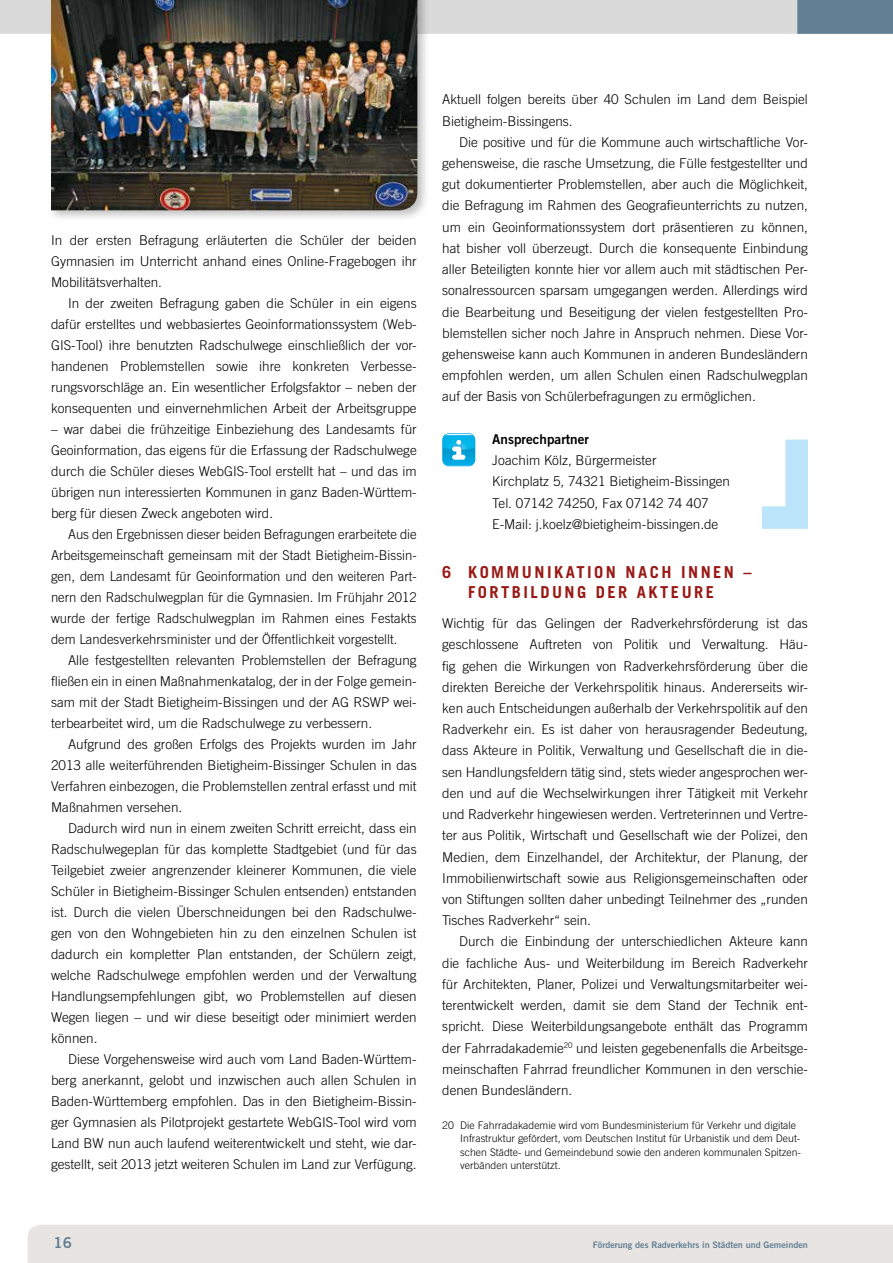
<style>
.page{position:relative;width:893px;height:1263px;background:#fff}
.page>*{position:absolute;margin:0;border:0;box-sizing:border-box;transform-origin:0 0}
.t1{font:700 16.5px/20px "Trade Gothic";letter-spacing:.15em;color:#991915}
.t2{font:15px "Trade Gothic Bold Two";color:#627f94}
.t3{font:300 13.5px/21px "Trade Gothic";color:#000;text-align:justify}
.t4{font:13.5px "Trade Gothic Bold Two";color:#000}
.t5{font:300 10.5px/13.5px "Trade Gothic";color:#000}
.t6{font:9px "Trade Gothic Bold Two";color:#627f94}
</style>
<div class="page">
<svg style="left:0;top:0;width:893px;height:34px"></svg>
<div style="left:28px;top:1225px;width:865px;height:38px;background:#e8e4e1"></div>
<svg style="left:762px;top:439px;width:46px;height:90px"></svg>
<div style="left:47px;top:0;width:383px;height:222px;background:#000;opacity:.25"></div>
<img style="left:51px;top:0;width:366px;height:210px">
<svg style="left:442px;top:433px;width:33px;height:33px"></svg>
<p class="t3" style="left:51px;top:229px;width:367px">In der ersten Befragung erläuterten die Schüler der beiden Gymnasien im Unterricht anhand eines Online-Fragebogen ihr Mobilitätsverhalten.</p>
<p class="t3" style="left:51px;top:292px;width:367px;text-indent:17px">In der zweiten Befragung gaben die Schüler in ein eigens dafür erstelltes und webbasiertes Geoinformationssystem (Web-GIS-Tool) ihre benutzten Radschulwege einschließlich der vor&shy;handenen Problemstellen sowie ihre konkreten Verbesse&shy;rungsvorschläge an. Ein wesentlicher Erfolgsfaktor – neben der konsequenten und einvernehmlichen Arbeit der Arbeitsgruppe</p>
<p class="t3" style="left:51px;top:419px;width:367px">– war dabei die frühzeitige Einbeziehung des Landesamts für Geoinformation, das eigens für die Erfassung der Radschulwege durch die Schüler dieses WebGIS-Tool erstellt hat – und das im übrigen nun interessierten Kommunen in ganz Baden-Württem&shy;berg für diesen Zweck angeboten wird.</p>
<p class="t3" style="left:51px;top:523px;width:367px;text-indent:17px">Aus den Ergebnissen dieser beiden Befragungen erarbeitete die Arbeitsgemeinschaft gemeinsam mit der Stadt Bietigheim-Bissin&shy;gen, dem Landesamt für Geoinformation und den weiteren Part&shy;nern den Radschulwegplan für die Gymnasien. Im Frühjahr 2012 wurde der fertige Radschulwegplan im Rahmen eines Festakts dem Landesverkehrsminister und der Öffentlichkeit vorgestellt.</p>
<p class="t3" style="left:51px;top:649px;width:367px;text-indent:17px">Alle festgestellten relevanten Problemstellen der Befragung fließen ein in einen Maßnahmenkatalog, der in der Folge gemein&shy;sam mit der Stadt Bietigheim-Bissingen und der AG RSWP wei&shy;terbearbeitet wird, um die Radschulwege zu verbessern.</p>
<p class="t3" style="left:51px;top:733px;width:367px;text-indent:17px">Aufgrund des großen Erfolgs des Projekts wurden im Jahr 2013 alle weiterführenden Bietigheim-Bissinger Schulen in das Verfahren einbezogen, die Problemstellen zentral erfasst und mit Maßnahmen versehen.</p>
<p class="t3" style="left:51px;top:817px;width:367px;text-indent:17px">Dadurch wird nun in einem zweiten Schritt erreicht, dass ein Radschulwegeplan für das komplette Stadtgebiet (und für das Teilgebiet zweier angrenzender kleinerer Kommunen, die viele Schüler in Bietigheim-Bissinger Schulen entsenden) entstanden ist. Durch die vielen Überschneidungen bei den Radschulwe&shy;gen von den Wohngebieten hin zu den einzelnen Schulen ist dadurch ein kompletter Plan entstanden, der Schülern zeigt, welche Radschulwege empfohlen werden und der Verwaltung Handlungsempfehlungen gibt, wo Problemstellen auf diesen Wegen liegen – und wir diese beseitigt oder minimiert werden können.</p>
<p class="t3" style="left:51px;top:1049px;width:367px;text-indent:17px">Diese Vorgehensweise wird auch vom Land Baden-Württem&shy;berg anerkannt, gelobt und inzwischen auch allen Schulen in Baden-Württemberg empfohlen. Das in den Bietigheim-Bissin&shy;ger Gymnasien als Pilotprojekt gestartete WebGIS-Tool wird vom Land BW nun auch laufend weiterentwickelt und steht, wie dar&shy;gestellt, seit 2013 jetzt weiteren Schulen im Land zur Verfügung.</p>
<p class="t3" style="left:442px;top:89px;width:367px">Aktuell folgen bereits über 40 Schulen im Land dem Beispiel<br>Bietigheim-Bissingens.</p>
<p class="t3" style="left:442px;top:131px;width:367px;text-indent:17px">Die positive und für die Kommune auch wirtschaftliche Vor&shy;gehensweise, die rasche Umsetzung, die Fülle festgestellter und gut dokumentierter Problemstellen, aber auch die Möglichkeit, die Befragung im Rahmen des Geografieunterrichts zu nutzen, um ein Geoinformationssystem dort präsentieren zu können, hat bisher voll überzeugt. Durch die konsequente Einbindung aller Beteiligten konnte hier vor allem auch mit städtischen Per&shy;sonalressourcen sparsam umgegangen werden. Allerdings wird die Bearbeitung und Beseitigung der vielen festgestellten Pro&shy;blemstellen sicher noch Jahre in Anspruch nehmen. Diese Vor&shy;gehensweise kann auch Kommunen in anderen Bundesländern empfohlen werden, um allen Schulen einen Radschulwegplan auf der Basis von Schülerbefragungen zu ermöglichen.</p>
<p class="t4" style="left:492px;top:431px;width:98px">Ansprechpartner</p>
<p class="t3" style="left:492px;top:450px;width:239px;text-align:left">Joachim Kölz, Bürgermeister<br>Kirchplatz 5, 74321 Bietigheim-Bissingen Tel. 07142 74250, Fax 07142 74 407<br>E-Mail: j.koelz@bietigheim-bissingen.de</p>
<p class="t1" style="left:468px;top:562px;width:285px;text-indent:-26px">6 KOMMUNIKATION NACH INNEN –<br>FORTBILDUNG DER AK TEURE</p>
<p class="t3" style="left:442px;top:613px;width:367px">Wichtig für das Gelingen der Radverkehrsförderung ist das geschlossene Auftreten von Politik und Verwaltung. Häu&shy;fig gehen die Wirkungen von Radverkehrsförderung über die direkten Bereiche der Verkehrspolitik hinaus. Andererseits wir&shy;ken auch Entscheidungen außerhalb der Verkehrspolitik auf den Radverkehr ein. Es ist daher von herausragender Bedeutung, dass Akteure in Politik, Verwaltung und Gesellschaft die in die&shy;sen Handlungsfeldern tätig sind, stets wieder angesprochen wer&shy;den und auf die Wechselwirkungen ihrer Tätigkeit mit Verkehr und Radverkehr hingewiesen werden. Vertreterinnen und Vertre&shy;ter aus Politik, Wirtschaft und Gesellschaft wie der Polizei, den Medien, dem Einzelhandel, der Architektur, der Planung, der Immobilienwirtschaft sowie aus Religionsgemeinschaften oder von Stiftungen sollten daher unbedingt Teilnehmer des „runden Tisches Radverkehr“ sein.</p>
<p class="t3" style="left:442px;top:931px;width:367px;text-indent:17px">Durch die Einbindung der unterschiedlichen Akteure kann die fachliche Aus- und Weiterbildung im Bereich Radverkehr für Architekten, Planer, Polizei und Verwaltungsmitarbeiter wei&shy;terentwickelt werden, damit sie dem Stand der Technik ent&shy;spricht. Diese Weiterbildungsangebote enthält das Programm der Fahrradakademie<sup>20</sup> und leisten gegebenenfalls die Arbeitsge&shy;meinschaften Fahrrad freundlicher Kommunen in den verschie&shy;denen Bundesländern.</p>
<p class="t5" style="left:460px;top:1118px;width:342px;text-indent:-18px">20 Die Fahrradakademie wird vom Bundesministerium für Verkehr und digitale Infrastruktur gefördert, vom Deutschen Institut für Urbanistik und dem Deut&shy;schen Städte- und Gemeindebund sowie den anderen kommunalen Spitzen&shy;verbänden unterstützt.</p>
<p class="t2" style="left:54px;top:1234px;width:20px">16</p>
<p class="t6" style="left:593px;top:1239px;width:217px">Förderung des Radverkehrs in Städten und Gemeinden</p>
</div>
